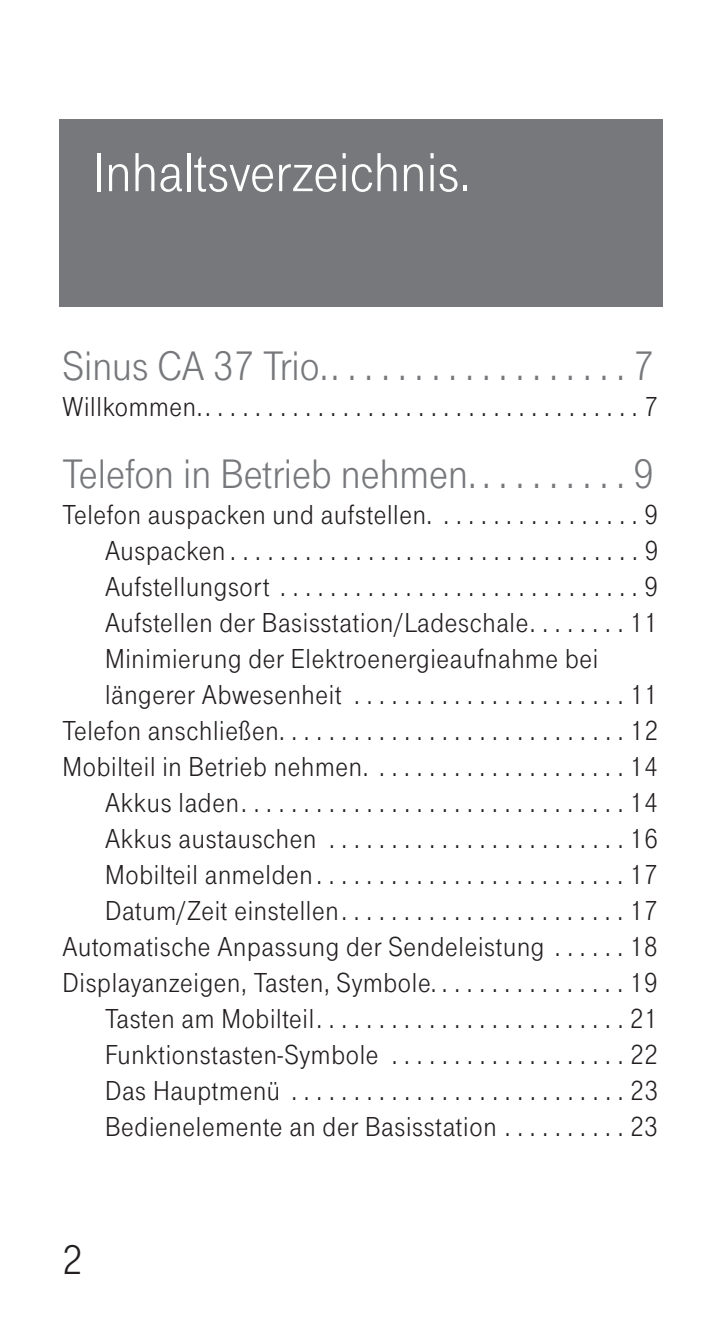
<style>
.page{position:relative;width:723px;height:1319px;background:#fff}
.page>*{position:absolute;margin:0;border:0;box-sizing:border-box;transform-origin:0 0}
.t1{font:57px "Tele Grotesk Norm";color:#fff}
.t2{font:42.6px "Tele Grotesk Norm";color:#76787b}
.t3{font:42.6px "Tele Grotesk Norm";color:#231f20}
.t4{font:28.5px "Tele Grotesk Norm";letter-spacing:.025em;color:#231f20}
</style>
<div class="page">
<div style="left:60px;top:119px;width:603px;height:187px;background:#76787b"></div>
<h1 class="t1" style="left:94px;top:153px;width:379px">Inhaltsverzeichnis.</h1>
<h2 class="t2" style="left:63px;top:351px;width:593px">Sinus CA 37 Trio.. . . . . . . . . . . . . . . . . . 7</h2>
<p class="t4" style="left:63px;top:396px;width:597px">Willkommen.. . . . . . . . . . . . . . . . . . . . . . . . . . . . . . . . . . . 7</p>
<h2 class="t2" style="left:63px;top:459px;width:592px">Telefon in Betrieb nehmen. . . . . . . . . . 9</h2>
<p class="t4" style="left:63px;top:504px;width:597px">Telefon auspacken und aufstellen. . . . . . . . . . . . . . . . . 9</p>
<p class="t4" style="left:105px;top:540px;width:554px">Auspacken . . . . . . . . . . . . . . . . . . . . . . . . . . . . . . . . . 9</p>
<p class="t4" style="left:105px;top:576px;width:554px">Aufstellungsort . . . . . . . . . . . . . . . . . . . . . . . . . . . . . 9</p>
<p class="t4" style="left:105px;top:612px;width:554px">Aufstellen der Basisstation/Ladeschale. . . . . . . . 11</p>
<p class="t4" style="left:105px;top:648px;width:495px">Minimierung der Elektroenergieaufnahme bei</p>
<p class="t4" style="left:105px;top:684px;width:554px">längerer Abwesenheit . . . . . . . . . . . . . . . . . . . . . . 11</p>
<p class="t4" style="left:63px;top:720px;width:597px">Telefon anschließen. . . . . . . . . . . . . . . . . . . . . . . . . . . . 12</p>
<p class="t4" style="left:63px;top:756px;width:597px">Mobilteil in Betrieb nehmen. . . . . . . . . . . . . . . . . . . . . 14</p>
<p class="t4" style="left:105px;top:792px;width:554px">Akkus laden. . . . . . . . . . . . . . . . . . . . . . . . . . . . . . . 14</p>
<p class="t4" style="left:105px;top:828px;width:554px">Akkus austauschen . . . . . . . . . . . . . . . . . . . . . . . . 16</p>
<p class="t4" style="left:105px;top:864px;width:554px">Mobilteil anmelden. . . . . . . . . . . . . . . . . . . . . . . . . 17</p>
<p class="t4" style="left:105px;top:900px;width:554px">Datum/Zeit einstellen. . . . . . . . . . . . . . . . . . . . . . . 17</p>
<p class="t4" style="left:63px;top:936px;width:597px">Automatische Anpassung der Sendeleistung . . . . . . 18</p>
<p class="t4" style="left:63px;top:972px;width:597px">Displayanzeigen, Tasten, Symbole. . . . . . . . . . . . . . . . 19</p>
<p class="t4" style="left:105px;top:1008px;width:554px">Tasten am Mobilteil. . . . . . . . . . . . . . . . . . . . . . . . . 21</p>
<p class="t4" style="left:105px;top:1044px;width:554px">Funktionstasten-Symbole . . . . . . . . . . . . . . . . . . . 22</p>
<p class="t4" style="left:105px;top:1080px;width:555px">Das Hauptmenü . . . . . . . . . . . . . . . . . . . . . . . . . . . 23</p>
<p class="t4" style="left:105px;top:1116px;width:554px">Bedienelemente an der Basisstation . . . . . . . . . . 23</p>
<h2 class="t3" style="left:63px;top:1245px;width:22px">2</h2>
</div>
